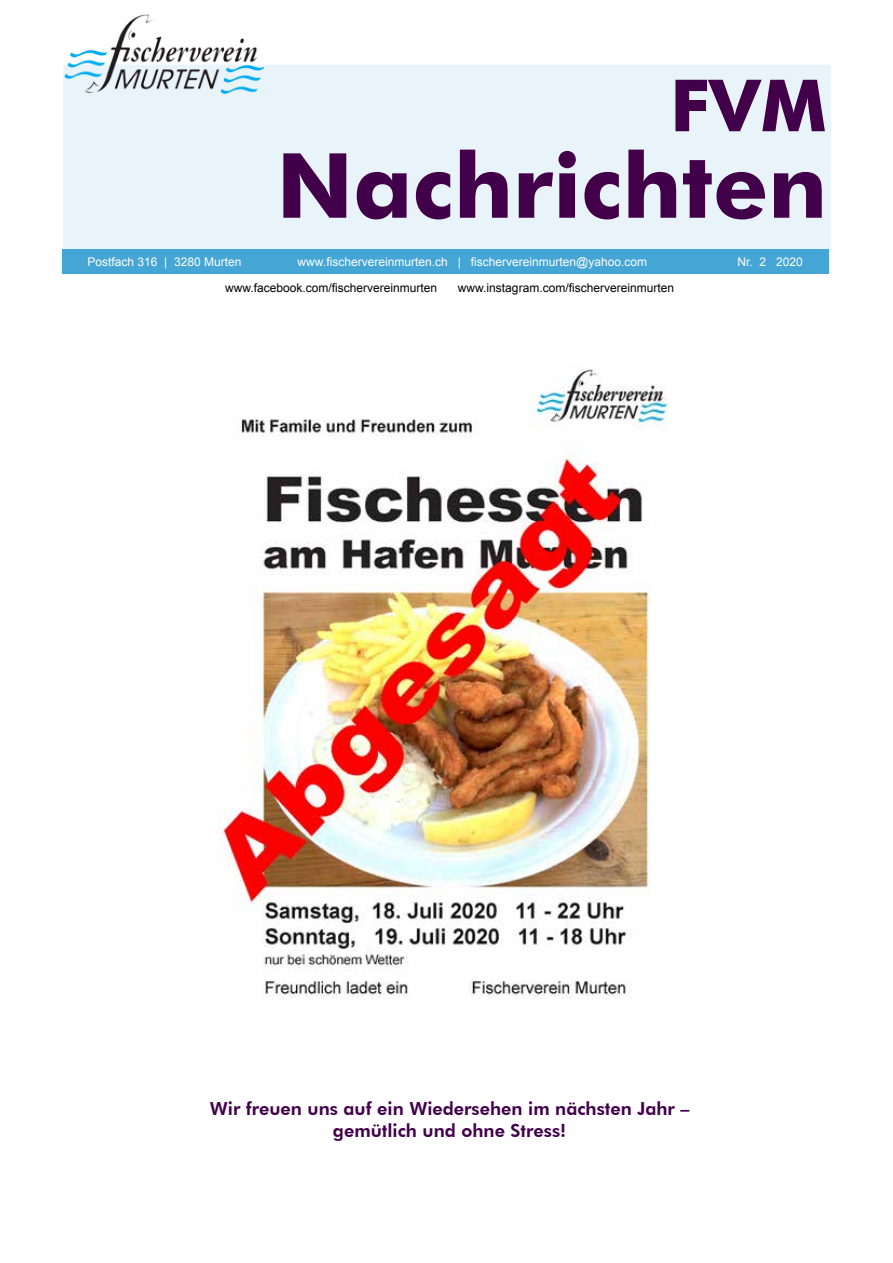
<style>
.page{position:relative;width:893px;height:1263px;background:#fff}
.page>*{position:absolute;margin:0;border:0;box-sizing:border-box;transform-origin:0 0}
.t1{font:700 90px "Futura BT";color:#42004b}
.t2{font:700 72px "Futura BT";color:#42004b}
.t3{font:800 18px/21.6px "Futura BT";color:#42004b;text-align:center}
.t4{font:12px "Arial";color:#fff}
.t5{font:12px "Arial";color:#000}
</style>
<div class="page">
<div style="left:64px;top:65px;width:767px;height:186px;background:#e8f4f9"></div>
<div style="left:62px;top:249px;width:767px;height:25px;background:#45a5d5"></div>
<img style="left:64px;top:14px;width:200px;height:81px">
<img style="left:219px;top:368px;width:449px;height:631px">
<h2 class="t2" style="left:670px;top:62px;width:158px">FVM</h2>
<h1 class="t1" style="left:277px;top:131px;width:552px">Nachrichten</h1>
<p class="t4" style="left:298px;top:254px;width:351px">www.fischervereinmurten.ch | fischervereinmurten@yahoo.com</p>
<p class="t5" style="left:225px;top:280px;width:214px">www.facebook.com/fischervereinmurten</p>
<p class="t5" style="left:458px;top:280px;width:218px">www.instagram.com/fischervereinmurten</p>
<p class="t4" style="left:88px;top:254px;width:155px">Postfach 316 | 3280 Murten</p>
<p class="t4" style="left:737px;top:254px;width:67px">Nr. 2 2020</p>
<h3 class="t3" style="left:210px;top:1098px;width:481px">Wir freuen uns auf ein Wiedersehen im nächsten Jahr – gemütlich und ohne Stress!</h3>
</div>
